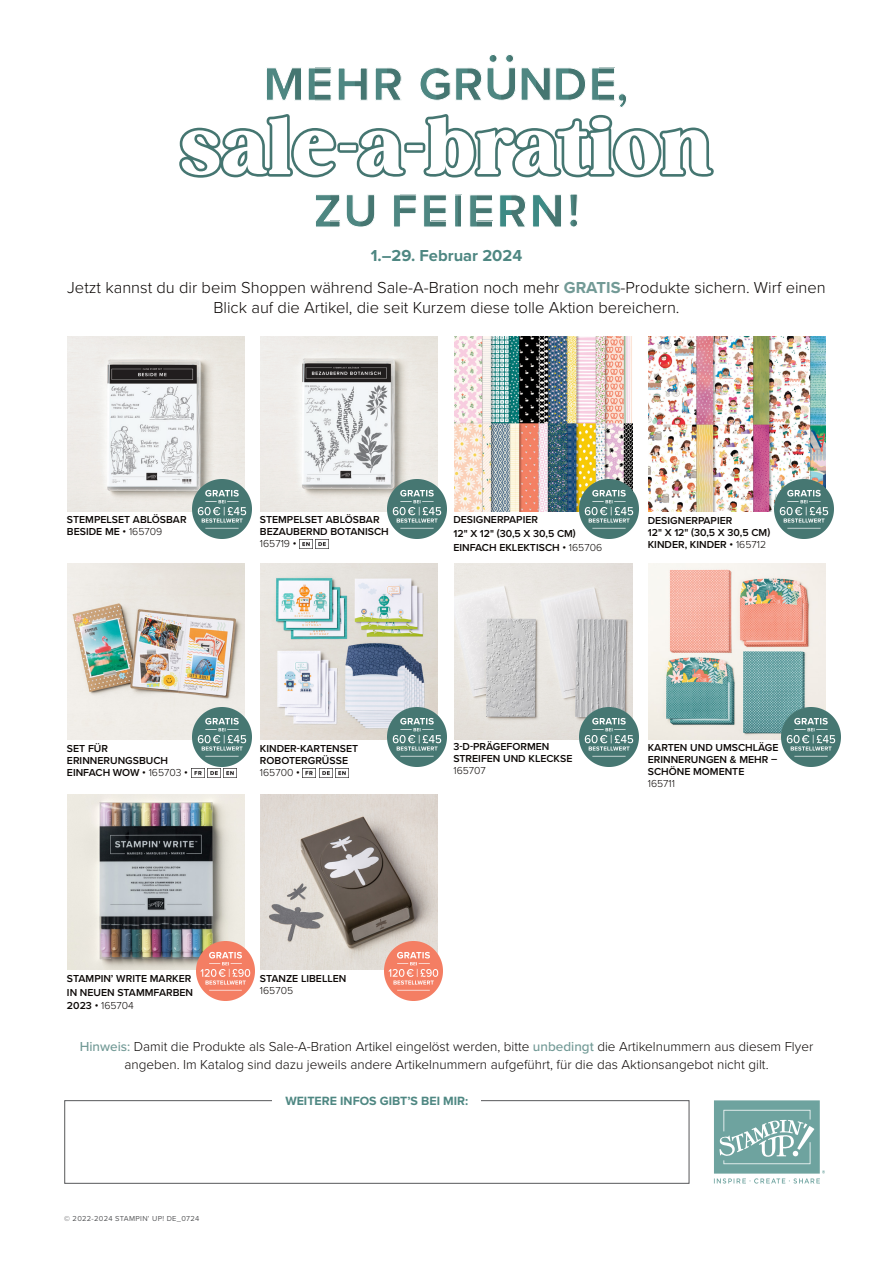
<style>
.page{position:relative;width:893px;height:1263px;background:#fff}
.page>*{position:absolute;margin:0;border:0;box-sizing:border-box;transform-origin:0 0}
.t1{font:300 16.5px/19.5px "Proxima Nova";color:#0c0806;text-align:center}
.t2{font:700 16.5px "Proxima Nova";color:#4e8782}
.t3{font:300 13.5px/18px "Proxima Nova";color:#0c0806;text-align:center}
.t4{font:700 12.45px "Proxima Nova";color:#4e8782}
.t5{font:600 10.5px/12px "Proxima Nova";color:#0c0806}
.t6{font:300 10.5px "Proxima Nova";color:#0c0806}
.t7{font:7.5px "Proxima Nova";letter-spacing:.04em;color:#57585a}
.s1{font-weight:700;color:#729a96}
.s2{font-weight:300}
.s3{font-weight:500;color:#729a96}
</style>
<div class="page">
<svg style="left:714px;top:1100px;width:111px;height:83px"></svg>
<div style="left:64px;top:1100px;width:625px;height:83px;border:1px solid #57585a"></div>
<div style="left:273px;top:1094px;width:208px;height:12px;background:#fff"></div>
<img style="left:260px;top:564px;width:178px;height:175px">
<img style="left:455px;top:337px;width:177px;height:175px">
<img style="left:648px;top:564px;width:178px;height:175px">
<img style="left:67px;top:564px;width:178px;height:175px">
<img style="left:455px;top:564px;width:177px;height:175px">
<img style="left:648px;top:337px;width:178px;height:175px">
<img style="left:67px;top:794px;width:178px;height:175px">
<img style="left:260px;top:337px;width:178px;height:175px">
<img style="left:260px;top:794px;width:178px;height:175px">
<img style="left:67px;top:337px;width:178px;height:175px">
<svg style="left:299px;top:539px;width:30px;height:10px"></svg>
<svg style="left:303px;top:768px;width:46px;height:9px"></svg>
<svg style="left:191px;top:768px;width:45px;height:9px"></svg>
<img style="left:196px;top:942px;width:59px;height:58px">
<img style="left:384px;top:942px;width:59px;height:58px">
<svg style="left:337px;top:142px;width:21px;height:11px"></svg>
<svg style="left:404px;top:142px;width:21px;height:11px"></svg>
<div style="left:340px;top:145px;width:16px;height:5px;background:#fff"></div>
<div style="left:407px;top:145px;width:16px;height:5px;background:#fff"></div>
<svg style="left:179px;top:114px;width:157px;height:64px"></svg>
<svg style="left:357px;top:128px;width:49px;height:49px"></svg>
<svg style="left:424px;top:195px;width:22px;height:32px"></svg>
<svg style="left:469px;top:195px;width:24px;height:32px"></svg>
<svg style="left:394px;top:194px;width:22px;height:33px"></svg>
<div style="left:455px;top:195px;width:6px;height:32px;background:#4e8782"></div>
<hr style="left:458px;top:195px;width:3px;height:32px;background:#457671">
<div style="left:454px;top:194px;width:8px;height:33px;border:1px solid #fff"></div>
<svg style="left:499px;top:194px;width:62px;height:33px"></svg>
<svg style="left:316px;top:194px;width:59px;height:33px"></svg>
<svg style="left:569px;top:194px;width:9px;height:33px"></svg>
<svg style="left:266px;top:67px;width:102px;height:34px"></svg>
<svg style="left:375px;top:67px;width:27px;height:34px"></svg>
<svg style="left:419px;top:54px;width:295px;height:124px"></svg>
<img style="left:192px;top:480px;width:60px;height:59px">
<img style="left:192px;top:707px;width:60px;height:59px">
<img style="left:579px;top:480px;width:59px;height:59px">
<img style="left:579px;top:707px;width:59px;height:59px">
<img style="left:387px;top:480px;width:59px;height:59px">
<img style="left:387px;top:707px;width:59px;height:59px">
<img style="left:774px;top:480px;width:59px;height:59px">
<img style="left:782px;top:707px;width:59px;height:59px">
<p class="t2" style="left:371px;top:246px;width:153px">1.–29. Februar 2024</p>
<p class="t1" style="left:67px;top:278px;width:760px">Jetzt kannst du dir beim Shoppen während Sale-A-Bration noch mehr <span class="s1">GRATIS</span>-Produkte sichern. Wirf einen<br>Blick auf die Artikel, die seit Kurzem diese tolle Aktion bereichern.</p>
<p class="t5" style="left:67px;top:514px;width:121px">STEMPELSET ABLÖSBAR<br>BESIDE ME • <span class="s2">165709</span></p>
<p class="t5" style="left:260px;top:514px;width:130px">STEMPELSET ABLÖSBAR<br>BEZAUBERND BOTANISCH<br><span class="s2">165719</span> •</p>
<p class="t5" style="left:453px;top:514px;width:86px">DESIGNERPAPIER</p>
<p class="t5" style="left:453px;top:527px;width:150px;line-height:13.5px">12" X 12" (30,5 X 30,5 CM)<br>EINFACH EKLEKTISCH • <span class="s2">165706</span></p>
<p class="t5" style="left:648px;top:514px;width:86px">DESIGNERPAPIER</p>
<p class="t5" style="left:648px;top:526px;width:124px">12" X 12" (30,5 X 30,5 CM)</p>
<p class="t5" style="left:648px;top:538px;width:120px">KINDER, KINDER • <span class="s2">165712</span></p>
<p class="t5" style="left:67px;top:743px;width:103px">SET FÜR<br>ERINNERUNGSBUCH</p>
<p class="t5" style="left:67px;top:767px;width:123px">EINFACH WOW • <span class="s2">165703</span> •</p>
<p class="t5" style="left:260px;top:743px;width:100px">KINDER-KARTENSET<br>ROBOTERGRÜSSE<br><span class="s2">165700</span> •</p>
<p class="t5" style="left:67px;top:972px;width:128px;line-height:13.5px">STAMPIN’ WRITE MARKER<br>IN NEUEN STAMMFARBEN<br>2023 • <span class="s2">165704</span></p>
<p class="t5" style="left:260px;top:973px;width:88px">STANZE LIBELLEN</p>
<p class="t6" style="left:260px;top:985px;width:35px">165705</p>
<p class="t5" style="left:453px;top:741px;width:121px">3-D-PRÄGEFORMEN<br>STREIFEN UND KLECKSE<br><span class="s2">165707</span></p>
<p class="t5" style="left:648px;top:741px;width:132px">KARTEN UND UMSCHLÄGE<br>ERINNERUNGEN &amp; MEHR –<br>SCHÖNE MOMENTE<br><span class="s2">165711</span></p>
<p class="t3" style="left:80px;top:1038px;width:735px"><span class="s3">Hinweis:</span> Damit die Produkte als Sale-A-Bration Artikel eingelöst werden, bitte <span class="s3">unbedingt</span> die Artikelnummern aus diesem Flyer angeben. Im Katalog sind dazu jeweils andere Artikelnummern aufgeführt, für die das Aktionsangebot nicht gilt.</p>
<p class="t4" style="left:285px;top:1093px;width:185px">WEITERE INFOS GIBT’S BEI MIR:</p>
<p class="t7" style="left:64px;top:1214px;width:137px">© 2022-2024 STAMPIN’ UP! DE_0724</p>
</div>
